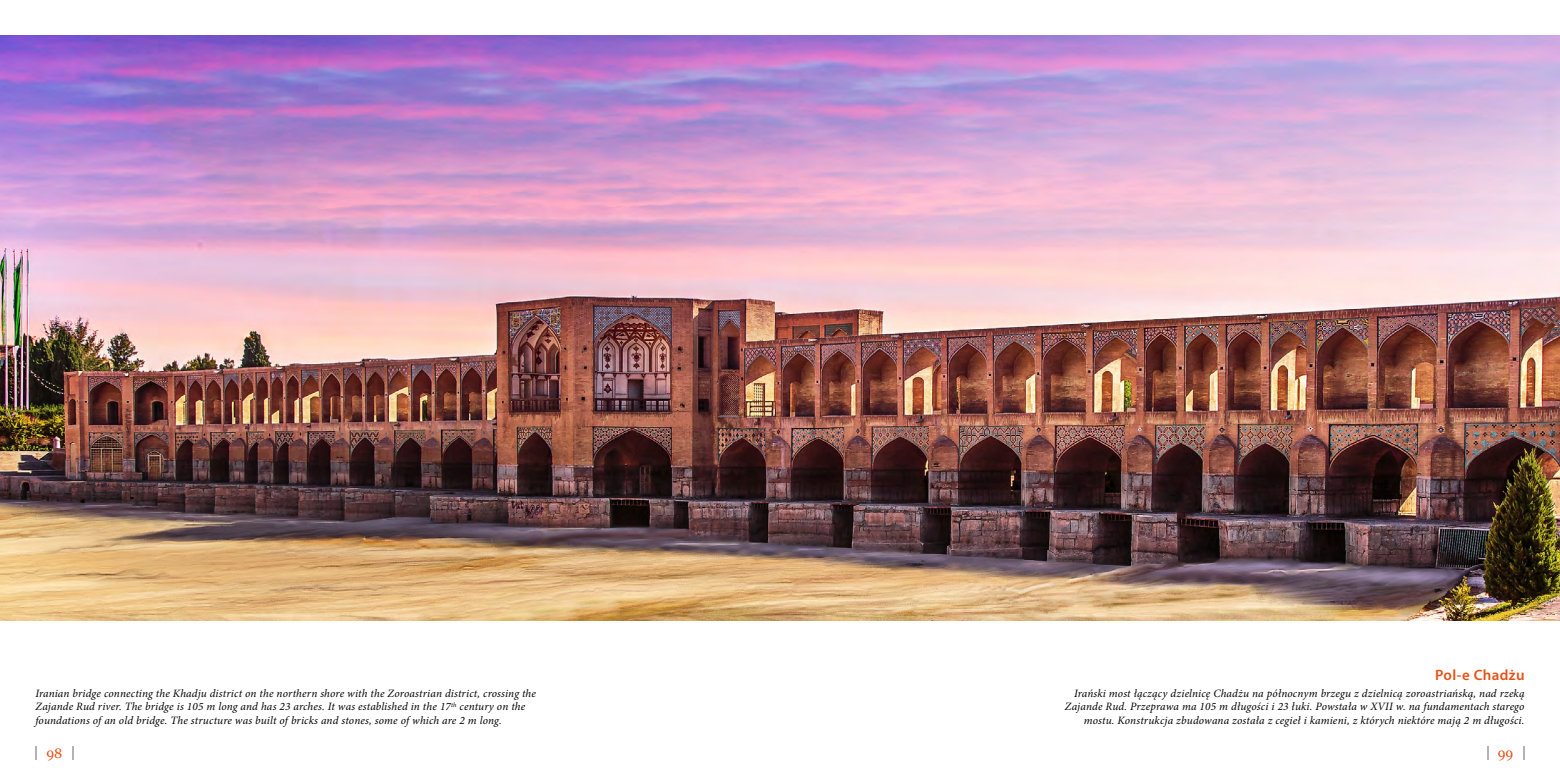
<style>
.page{position:relative;width:1560px;height:780px;background:#fff}
.page>*{position:absolute;margin:0;border:0;box-sizing:border-box;transform-origin:0 0}
.t1{font:600 15px "Myriad Pro";letter-spacing:.025em;color:#e85113}
.t2{font:13.75px "Georgia";color:#e85113}
.t3{font:italic 11.25px/13.5px "Minion Pro";letter-spacing:.015em;color:#000;text-align:right}
</style>
<div class="page">
<svg style="left:35px;top:746px;width:2px;height:14px"></svg>
<svg style="left:72px;top:746px;width:1px;height:14px"></svg>
<svg style="left:1523px;top:746px;width:1px;height:14px"></svg>
<img style="left:0;top:35px;width:1559px;height:585px">
<p class="t3" style="left:35px;top:686px;width:502px;text-align:left">Iranian bridge connecting the Khadju district on the northern shore with the Zoroastrian district, crossing the<br>Zajande Rud river. The bridge is 105 m long and has 23 arches. It was established in the 17<sup>th</sup> century on the foundations of an old bridge. The structure was built of bricks and stones, some of which are 2 m long.</p>
<h1 class="t1" style="left:1434px;top:665px;width:91px">Pol-e Chadżu</h1>
<p class="t3" style="left:1064px;top:686px;width:461px">Irański most łączący dzielnicę Chadżu na północnym brzegu z dzielnicą zoroastriańską, nad rzeką<br>Zajande Rud. Przeprawa ma 105 m długości i 23 łuki. Powstała w XVII w. na fundamentach starego mostu. Konstrukcja zbudowana została z cegieł i kamieni, z których niektóre mają 2 m długości.</p>
<p class="t2" style="left:46px;top:744px;width:17px">98</p>
<p class="t2" style="left:1497px;top:744px;width:17px">99</p>
</div>
